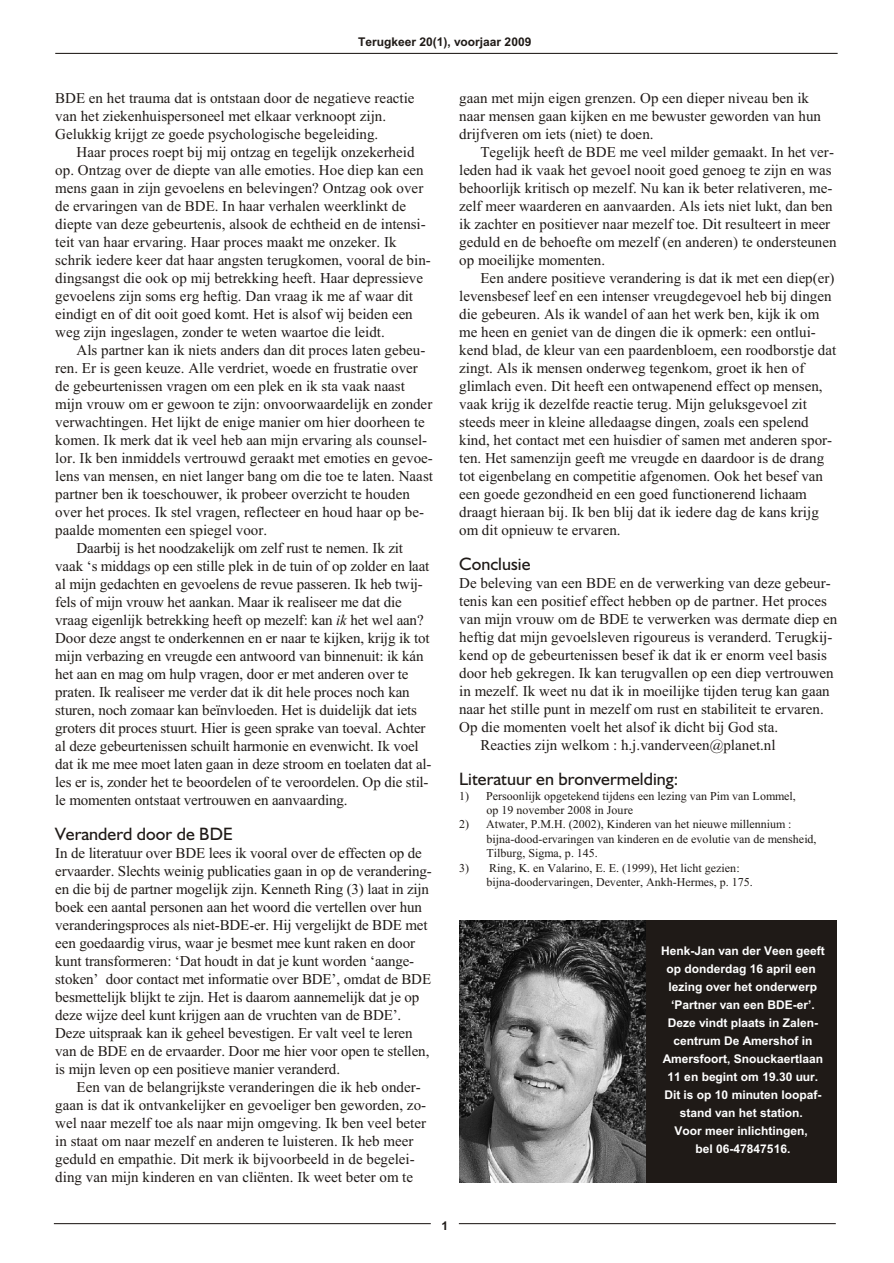
<style>
.page{position:relative;width:894px;height:1263px;background:#fff}
.page>*{position:absolute;margin:0;border:0;box-sizing:border-box;transform-origin:0 0}
.t1{font:18px "Humanst 521 BT";color:#1f1a17}
.t2{font:15px/18px "Times New Roman";color:#1f1a17}
.t3{font:12px/14.4px "Times New Roman";letter-spacing:.005em;color:#1f1a17}
.t4{font:700 12px/18px "Arial";color:#fff;text-align:center}
.t5{font:700 12px "Arial";color:#1f1a17}
.s1{font-style:italic}
</style>
<div class="page">
<hr style="left:55px;top:53px;width:783px;height:1px;background:#1f1a17">
<hr style="left:459px;top:1223px;width:377px;height:1px;background:#1f1a17">
<hr style="left:54px;top:1223px;width:377px;height:1px;background:#1f1a17">
<div style="left:644px;top:920px;width:193px;height:263px;background:#1f1a17"></div>
<img style="left:460px;top:920px;width:186px;height:262px">
<p class="t5" style="left:358px;top:37px;width:175px">Te rug keer 20(1), voorjaar 2009</p>
<p class="t2" style="left:55px;top:90px;width:361px">BDE en het trau ma dat is ont staan door de ne ga tie ve re ac tie van het zie ken huis per so neel met el kaar ver knoopt zijn.<br>Ge luk kig krijgt ze goe de psycho lo gi sche be gel ei ding.</p>
<p class="t2" style="left:55px;top:144px;width:377px;text-indent:21px">Haar pro ces roept bij mij ontzag en te ge lijk on ze ker heid op. Ontzag over de diep te van alle emo ties. Hoe diep kan een mens gaan in zijn ge voe lens en be le ving en? Ontzag ook over de er va ring en van de BDE. In haar ver ha len weer klinkt de diep te van deze ge beur te nis, als ook de echt heid en de in ten si - teit van haar erva ring. Haar pro ces maakt me on ze ker. Ik schrik ie de re keer dat haar ang sten te rug ko men, voor al de bin - dings angst die ook op mij be trek king heeft. Haar de pres sieve ge voe lens zijn soms erg hef tig. Dan vraag ik me af waar dit ein digt en of dit ooit goed komt. Het is als of wij bei den een weg zijn ingeslagen, zonder te weten waartoe die leidt.</p>
<p class="t2" style="left:77px;top:342px;width:350px">Als part ner kan ik niets an ders dan dit pro ces la ten gebeu -</p>
<p class="t2" style="left:55px;top:360px;width:364px">ren. Er is geen keu ze. Alle verdriet, woe de en frus tra tie over</p>
<p class="t2" style="left:55px;top:378px;width:351px">de ge beur te nis sen vragen om een plek en ik sta vaak naast</p>
<p class="t2" style="left:55px;top:396px;width:379px">mijn vrouw om er ge woon te zijn: on voor waar de lijk en zon der</p>
<p class="t2" style="left:55px;top:414px;width:371px">ver wach ting en. Het lijkt de eni ge ma nier om hier door heen te</p>
<p class="t2" style="left:55px;top:432px;width:373px">ko men. Ik merk dat ik veel heb aan mijn er va ring als coun sel-</p>
<p class="t2" style="left:55px;top:450px;width:379px">lor. Ik ben in mid dels ver trouwd geraakt met emo ties en ge voe -</p>
<p class="t2" style="left:55px;top:468px;width:379px">lens van men sen, en niet lang er bang om die toe te la ten. Naast</p>
<p class="t2" style="left:55px;top:486px;width:356px">partner ben ik toe schou wer, ik pro beer over zicht te hou den</p>
<p class="t2" style="left:55px;top:504px;width:370px">over het pro ces. Ik stel vra gen, reflec teer en houd haar op be -</p>
<p class="t2" style="left:55px;top:522px;width:214px">paal de mo men ten een spie gel voor.</p>
<p class="t2" style="left:77px;top:540px;width:328px">Daar bij is het nood za ke lijk om zelf rust te ne men. Ik zit</p>
<p class="t2" style="left:55px;top:558px;width:376px">vaak ‘s mid dags op een stille plek in de tuin of op zolder en laat</p>
<p class="t2" style="left:55px;top:576px;width:369px">al mijn ge dach ten en ge voe lens de re vue passe ren. Ik heb twij -</p>
<p class="t2" style="left:55px;top:594px;width:348px">fels of mijn vrouw het aank an. Maar ik re a li seer me dat die</p>
<p class="t2" style="left:55px;top:612px;width:370px">vraag ei gen lijk be trek king heeft op me zelf: kan <span class="s1">ik</span> het wel aan?</p>
<p class="t2" style="left:55px;top:630px;width:376px">Door deze angst te on der ken nen en er naar te kij ken, krijg ik tot</p>
<p class="t2" style="left:55px;top:648px;width:370px">mijn ver ba zing en vreug de een ant woord van bin nen uit: ik kán</p>
<p class="t2" style="left:55px;top:666px;width:355px">het aan en mag om hulp vragen, door er met an de ren over te</p>
<p class="t2" style="left:55px;top:684px;width:356px">pra ten. Ik re a li seer me verd er dat ik dit hele pro ces noch kan</p>
<p class="t2" style="left:55px;top:702px;width:363px">stu ren, noch zo maar kan be ïnvloeden. Het is dui de lijk dat iets</p>
<p class="t2" style="left:55px;top:720px;width:372px">gro ters dit pro ces stuurt. Hier is geen sprake van toe val. Achter</p>
<p class="t2" style="left:55px;top:738px;width:365px">al deze gebeur te nis sen schuilt harmo nie en even wicht. Ik voel</p>
<p class="t2" style="left:55px;top:756px;width:378px">dat ik me mee moet la ten gaan in deze stroom en toe la ten dat al -</p>
<p class="t2" style="left:55px;top:774px;width:375px">les er is, zon der het te beoor de len of te ver oor de len. Op die stil -</p>
<p class="t2" style="left:55px;top:792px;width:294px">le mo men ten ont staat ver trou wen en aan vaar ding.</p>
<p class="t1" style="left:55px;top:826px;width:179px">Veranderd door de BDE</p>
<p class="t2" style="left:55px;top:846px;width:378px">In de li te ra tuur over BDE lees ik voor al over de ef fec ten op de er vaar der. Slechts wei nig pu bli ca ties gaan in op de ve ran de ring - en die bij de part ner mo ge lijk zijn. Ken neth Ring (3) laat in zijn boek een aan tal per so nen aan het woord die ver tellen over hun ve ran de rings pro ces als niet-BDE-er. Hij ver ge lijkt de BDE met een goed aar dig virus, waar je be smet mee kunt ra ken en door kunt trans for me ren: ‘Dat houdt in dat je kunt wor den ‘aange - stoken’ door con tact met in for ma tie over BDE’, omdat de BDE be smet te lijk blijkt te zijn. Het is daar om aan ne me lijk dat je op deze wij ze deel kunt krij gen aan de vruch ten van de BDE’.<br>Deze uit spraak kan ik ge heel be ves ti gen. Er valt veel te le ren van de BDE en de er vaar der. Door me hier voor open te stel len, is mijn le ven op een po si tie ve ma nier ve ran derd.</p>
<p class="t2" style="left:55px;top:1080px;width:372px;text-indent:21px">Een van de be lang rijk ste ve ran de ring en die ik heb on der - gaan is dat ik ontvank elij ker en gevoe liger ben gewor den, zo - wel naar me zelf toe als naar mijn omge ving. Ik ben veel be ter in staat om naar me zelf en an de ren te lui ste ren. Ik heb meer ge duld en empa thie. Dit merk ik bij voor beeld in de begel ei - ding van mijn kin de ren en van cliënten. Ik weet be ter om te</p>
<p class="t2" style="left:459px;top:90px;width:363px">gaan met mijn eigen gren zen. Op een dieper niveau ben ik naar men sen gaan kij ken en me be wus ter ge wor den van hun drijfveren om iets (niet) te doen.</p>
<p class="t2" style="left:459px;top:144px;width:379px;text-indent:21px">Te ge lijk heeft de BDE me veel mil der ge maakt. In het ver - le den had ik vaak het ge voel nooit goed genoeg te zijn en was be hoor lijk kri tisch op me zelf. Nu kan ik be ter re la ti ve ren, me - zelf meer waar de ren en aan vaar den. Als iets niet lukt, dan ben ik zach ter en posi tie ver naar me zelf toe. Dit re sul teert in meer ge duld en de be hoef te om me zelf (en an de ren) te on der steu nen op moeilijke momenten.</p>
<p class="t2" style="left:459px;top:270px;width:379px;text-indent:21px">Een an de re po si tie ve ve ran de ring is dat ik met een diep(er) le vens be sef leef en een in ten ser vreug de ge voel heb bij ding en die gebeu ren. Als ik wan del of aan het werk ben, kijk ik om me heen en ge niet van de ding en die ik op merk: een ontlui&shy;kend blad, de kleur van een paar den bloem, een rood borst je dat zingt. Als ik men sen on der weg te genk om, groet ik hen of glimlach even. Dit heeft een ont wa pe nend ef fect op men sen, vaak krijg ik de zelf de re ac tie te rug. Mijn ge luks ge voel zit steeds meer in klei ne al le daag se dingen, zoals een spe lend kind, het con tact met een huisdier of sa men met an de ren spor - ten. Het sa men zijn geeft me vreug de en daard oor is de drang tot ei gen be lang en com pe ti tie af ge no men. Ook het be sef van een goe de ge zond heid en een goed func ti o ne rend lichaam draagt hieraan bij. Ik ben blij dat ik iedere dag de kans krijg om dit opnieuw te ervaren.</p>
<p class="t1" style="left:459px;top:556px;width:73px">Conclusie</p>
<p class="t2" style="left:459px;top:576px;width:373px">De be le ving van een BDE en de ver wer king van deze gebeur -</p>
<p class="t2" style="left:459px;top:594px;width:369px">te nis kan een po si tief ef fect heb ben op de part ner. Het pro ces</p>
<p class="t2" style="left:459px;top:612px;width:380px">van mijn vrouw om de BDE te ver wer ken was der ma te diep en</p>
<p class="t2" style="left:459px;top:630px;width:375px">hef tig dat mijn ge voels le ven ri gou reus is ve ran derd. Te rug kij -</p>
<p class="t2" style="left:459px;top:648px;width:369px">kend op de gebeur te nis sen besef ik dat ik er enorm veel ba sis</p>
<p class="t2" style="left:459px;top:666px;width:376px">door heb ge kre gen. Ik kan te rug val len op een diep ver trou wen</p>
<p class="t2" style="left:459px;top:684px;width:372px">in me zelf. Ik weet nu dat ik in moei lij ke tij den terug kan gaan</p>
<p class="t2" style="left:459px;top:702px;width:366px">naar het stil le punt in me zelf om rust en sta bi li teit te er va ren.</p>
<p class="t2" style="left:459px;top:720px;width:320px">Op die mo men ten voelt het als of ik dicht bij God sta.</p>
<p class="t2" style="left:480px;top:738px;width:297px">Re ac ties zijn wel kom : h.j.van der veen@pla net.nl</p>
<p class="t1" style="left:459px;top:772px;width:221px">Literatuur en bronvermelding:</p>
<p class="t3" style="left:486px;top:790px;width:311px;text-indent:-27px">1) Persoonlijk opgetekend tijdens een lezing van Pim van Lommel, op 19 no vember 2008 in Joure</p>
<p class="t3" style="left:486px;top:818px;width:332px;text-indent:-27px">2) Atwater, P.M.H. (2002), Kinderen van het nieuwe mil len nium : bijna-dood-ervaringen van kinderen en de evolutie van de mensheid,<br>Tilburg, Sigma, p. 145.</p>
<p class="t3" style="left:486px;top:862px;width:268px;text-indent:-27px">3) Ring, K. en Valarino, E. E. (1999), Het licht gezien: bijna-doodervaringen, Deventer, Ankh-Hermes, p. 175.</p>
<p class="t4" style="left:661px;top:943px;width:165px">Henk-Jan van der Veen geeft op don der dag 16 april een<br>le zing over het on der werp ‘Partner van een BDE-er’.<br>Deze vindt plaats in Za len - cen trum De Amers hof in<br>Amers foort, Snouc kaert laan<br>11 en be gint om 19.30 uur.<br>Dit is op 10 mi nu ten loop af - stand van het sta ti on.<br>Voor meer in lich ting en,<br>bel 06-47847516.</p>
<p class="t5" style="left:441px;top:1221px;width:8px">1</p>
</div>
